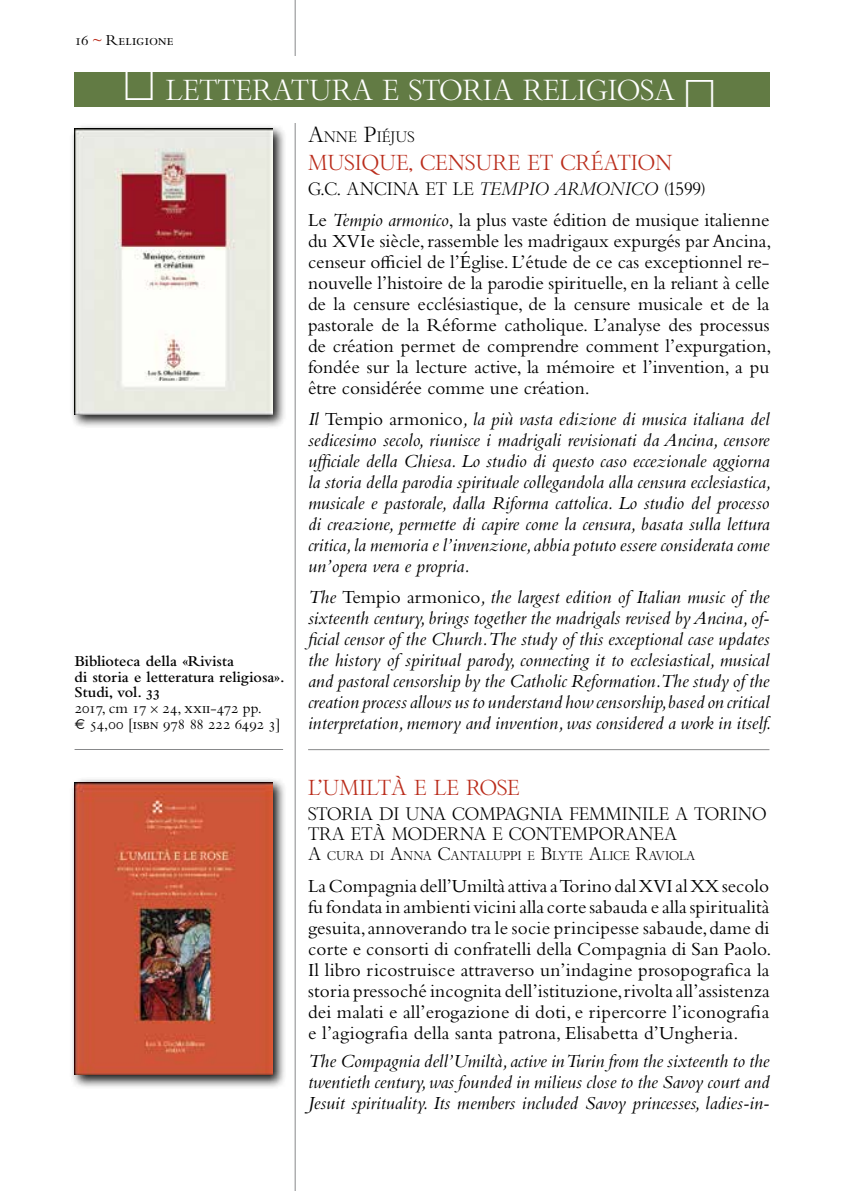
<style>
.page{position:relative;width:844px;height:1191px;background:#fff}
.page>*{position:absolute;margin:0;border:0;box-sizing:border-box;transform-origin:0 0}
.t1{font:38.5px "Fleurons";color:#fff}
.t2{font:28px "Bembo Titling MT Std";color:#fff}
.t3{font:21px "Bembo Titling MT Std";color:#ba2c1b}
.t4{font:italic 19.25px/21px "Bembo Std";color:#000;text-align:justify}
.t5{font:19.25px/21px "Bembo Std";letter-spacing:.01em;color:#000;text-align:justify}
.t6{font:17.5px/20.1px "Bembo Titling MT Std";color:#000}
.t7{font:600 15.75px/15.8px "Bembo Std";color:#000}
.t8{font:15.75px "Bembo Std";color:#000}
.t9{font:14.7px "Bembo Titling MT Std";color:#000}
.t10{font:12.25px "Bembo Titling MT Std";color:#000}
.s1{color:#ba2c1b}
.s2{font-family:"Fleurons";font-size:38.5px}
.s3{font-weight:400}
.s4{font-family:"Bembo Cost";font-weight:400}
.s5{font-size:21px}
.s6{font-style:italic}
.s7{font-style:normal}
.s8{font-size:17.5px}
</style>
<div class="page">
<hr style="left:294px;top:0;width:1px;height:1191px;background:#87888a">
<hr style="left:308px;top:749px;width:461px;height:1px;background:#87888a">
<hr style="left:75px;top:749px;width:208px;height:1px;background:#87888a">
<div style="left:69px;top:777px;width:218px;height:312px;background:#000;opacity:.91"></div>
<img style="left:74px;top:782px;width:199px;height:293px">
<div style="left:288px;top:56px;width:13px;height:67px;background:#fff"></div>
<div style="left:74px;top:72px;width:695px;height:35px;background:#627b44"></div>
<div style="left:69px;top:124px;width:218px;height:304px;background:#000;opacity:.91"></div>
<img style="left:74px;top:129px;width:199px;height:285px">
<p class="t8" style="left:74px;top:31px;width:100px">16 <span class="s1">~</span> Religione</p>
<h2 class="t2" style="left:124px;top:73px;width:552px"><span class="s2">)</span> LETTERATURA E STORIA RELIGIOSA</h2>
<h1 class="t1" style="left:715px;top:115px;width:32px;rotate:-180deg">)</h1>
<p class="t7" style="left:75px;top:653px;width:211px">Biblioteca della «Rivista<br>di storia e letteratura religiosa».<br>Studi, vol. 33<br><span class="s3">2017, cm 17</span> <span class="s4">¥</span> <span class="s3">24, xxii-472 pp.<br></span><span class="s4">√</span> <span class="s3">54,00 [isbn 978 88 222 6492 3]</span></p>
<p class="t9" style="left:308px;top:128px;width:108px"><span class="s5">A</span>NNE <span class="s5">P</span>IÉJUS</p>
<p class="t3" style="left:308px;top:150px;width:366px">MUSIQUE, CENSURE ET CRÉATION</p>
<p class="t6" style="left:308px;top:178px;width:399px">G.C. ANCINA ET LE <span class="s6">TEMPIO ARMONICO</span> (1599)</p>
<p class="t5" style="left:308px;top:209px;width:465px">Le <span class="s6">Tempio armonico</span>, la plus vaste édition de musique italienne du XVIe siècle, rassemble les madrigaux expurgés par Ancina, censeur officiel de l’Église. L’étude de ce cas exceptionnel re&shy;nouvelle l’histoire de la parodie spirituelle, en la reliant à celle de la censure ecclésiastique, de la censure musicale et de la pastorale de la Réforme catholique. L’analyse des processus de création permet de comprendre comment l’expurgation, fondée sur la lecture active, la mémoire et l’invention, a pu être considérée comme une création.</p>
<p class="t4" style="left:308px;top:408px;width:465px">Il <span class="s7">Tempio armonico</span>, la più vasta edizione di musica italiana del sedicesimo secolo, riunisce i madrigali revisionati da Ancina, censore ufficiale della Chiesa. Lo studio di questo caso eccezionale aggiorna la storia della parodia spirituale collegandola alla censura ecclesiastica, musicale e pastorale, dalla Riforma cattolica. Lo studio del processo di creazione, permette di capire come la censura, basata sulla lettura critica, la memoria e l’invenzione, abbia potuto essere considerata come un’opera vera e propria.</p>
<p class="t4" style="left:308px;top:586px;width:465px">The <span class="s7">Tempio armonico</span>, the largest edition of Italian music of the sixteenth century, brings together the madrigals revised by Ancina, of&shy;ficial censor of the Church. The study of this exceptional case updates the history of spiritual parody, connecting it to ecclesiastical, musical and pastoral censorship by the Catholic Reformation. The study of the creation process allows us to understand how censorship, based on critical interpretation, memory and invention, was considered a work in itself.</p>
<p class="t3" style="left:308px;top:775px;width:213px">L’UMILTÀ E LE ROSE</p>
<p class="t6" style="left:308px;top:804px;width:460px">STORIA DI UNA COMPAGNIA FEMMINILE A TORINO<br>TRA ETÀ MODERNA E CONTEMPORANEA</p>
<p class="t10" style="left:308px;top:848px;width:388px"><span class="s8">A</span> CURA DI <span class="s8">A</span>NNA <span class="s8">C</span>ANTALUPP I E <span class="s8">B</span>LYTE <span class="s8">A</span>LICE <span class="s8">R</span>AVIOLA</p>
<p class="t5" style="left:308px;top:874px;width:465px;text-align:left">La Compagnia dell’Umiltà attiva a Torino dal XVI al XX secolo fu fondata in ambienti vicini alla corte sabauda e alla spiritualità gesuita, annoverando tra le socie principesse sabaude, dame di corte e consorti di confratelli della Compagnia di San Paolo.<br>Il libro ricostruisce attraverso un’indagine prosopografica la storia pressoché incognita dell’istituzione,rivolta all’assistenza dei malati e all’erogazione di doti, e ripercorre l’iconografia e l’agiografia della santa patrona, Elisabetta d’Ungheria.</p>
<p class="t4" style="left:308px;top:1050px;width:463px">The Compagnia dell’Umiltà, active in Turin from the sixteenth to the twentieth century, was founded in milieus close to the Savoy court and Jesuit spirituality. Its members included Savoy princesses, ladies-in-</p>
</div>
